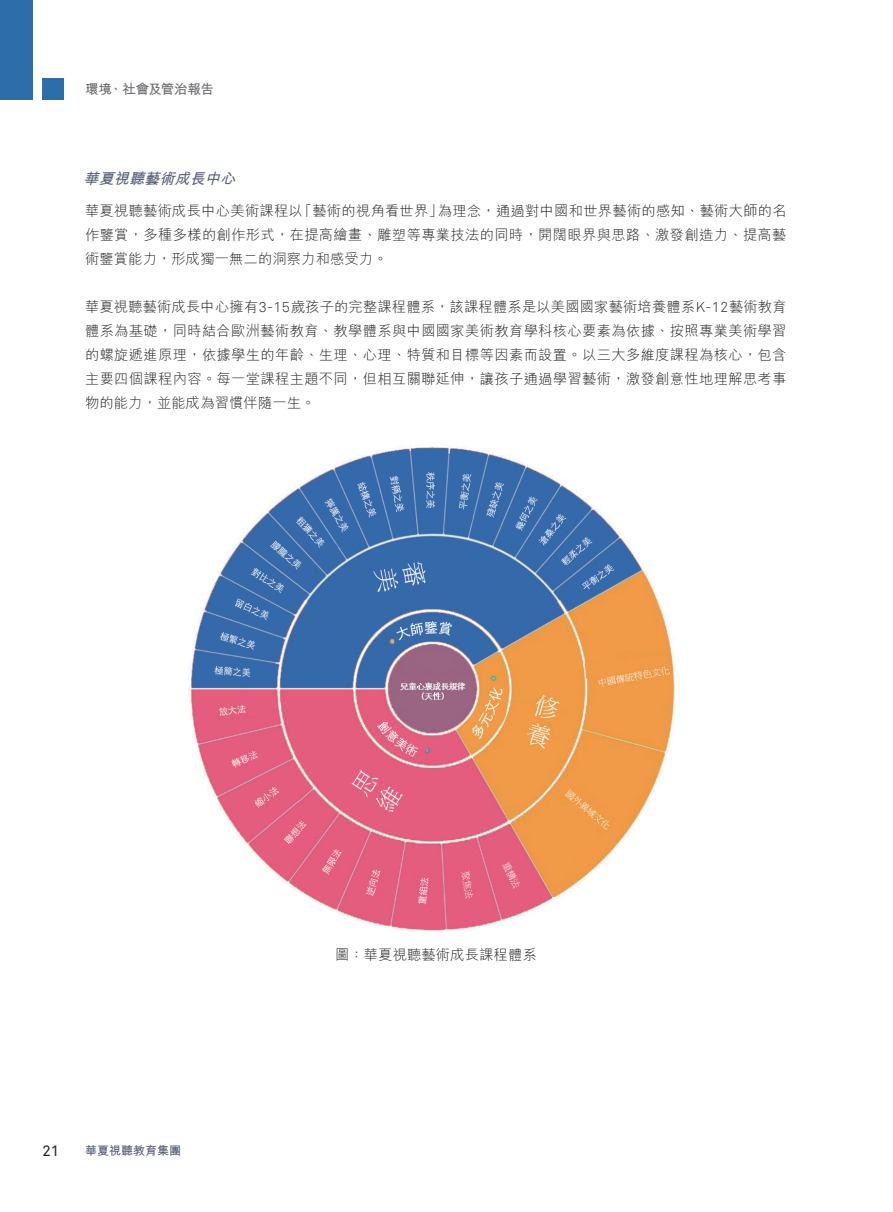
<style>
.page{position:relative;width:893px;height:1212px;background:#fff}
.page>*{position:absolute;margin:0;border:0;box-sizing:border-box;transform-origin:0 0}
.t1{font:italic 700 15px "M Hei HK";color:#576078}
.t2{font:15px "Akkurat Pro";color:#231f20}
.t3{font:300 14.25px/24px "M Hei HK";letter-spacing:.025em;color:#231f20;text-align:justify}
.t4{font:700 13.5px "M Hei HK";letter-spacing:-.02em;color:#6c6d70}
.t5{font:700 12px "M Hei HK";color:#576078}
.s1{font-family:"Akkurat Light Pro";font-weight:400}
</style>
<div class="page">
<div style="left:0;top:0;width:33px;height:99px;background:#2d6da9"></div>
<div style="left:43px;top:78px;width:21px;height:21px;background:#2d6da9"></div>
<img style="left:189px;top:446px;width:486px;height:485px">
<p class="t4" style="left:85px;top:79px;width:131px">環境、社會及管治報告</p>
<p class="t1" style="left:84px;top:167px;width:158px">華夏視聽藝術成長中心</p>
<p class="t3" style="left:85px;top:199px;width:703px">華夏視聽藝術成長中心美術課程以「藝術的視角看世界」為理念，通過對中國和世界藝術的感知、藝術大師的名作鑒賞，多種多樣的創作形式，在提高繪畫、雕塑等專業技法的同時，開闊眼界與思路、激發創造力、提高藝術鑒賞能力，形成獨一無二的洞察力和感受力。</p>
<p class="t3" style="left:85px;top:295px;width:703px">華夏視聽藝術成長中心擁有<span class="s1">3-15</span>歲孩子的完整課程體系，該課程體系是以美國國家藝術培養體系<span class="s1">K-12</span>藝術教育體系為基礎，同時結合歐洲藝術教育、教學體系與中國國家美術教育學科核心要素為依據、按照專業美術學習的螺旋遞進原理，依據學生的年齡、生理、心理、特質和目標等因素而設置。以三大多維度課程為核心，包含主要四個課程內容。每一堂課程主題不同，但相互關聯延伸，讓孩子通過學習藝術，激發創意性地理解思考事物的能力，並能成為習慣伴隨一生。</p>
<p class="t2" style="left:43px;top:1142px;width:18px">21</p>
<p class="t5" style="left:85px;top:1141px;width:97px">華夏視聽教育集團</p>
<p class="t3" style="left:335px;top:943px;width:203px">圖：華夏視聽藝術成長課程體系</p>
</div>
